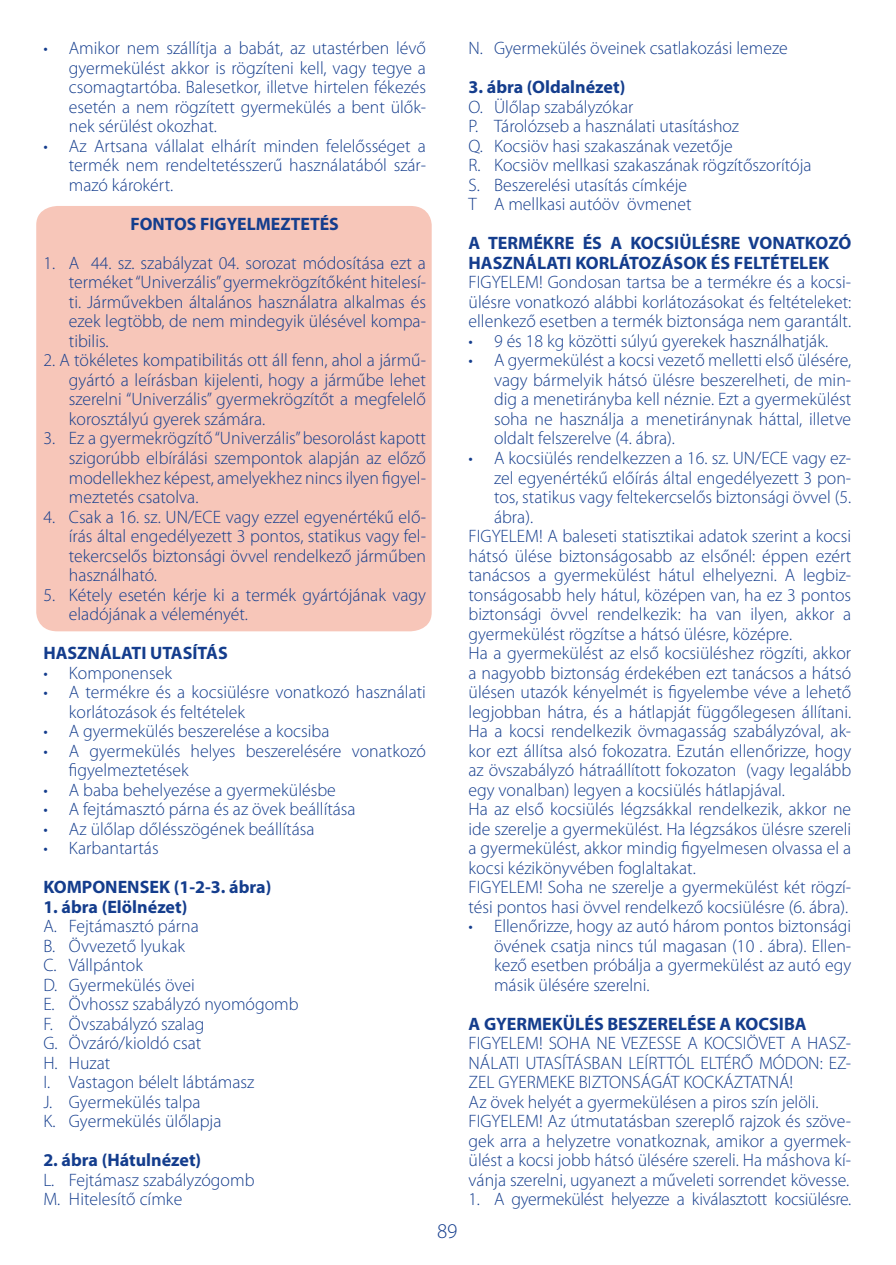
<style>
.page{position:relative;width:896px;height:1265px;background:#fff}
.page>*{position:absolute;margin:0;border:0;box-sizing:border-box;transform-origin:0 0}
.t1{font:300 21px "Myriad Pro";color:#143d8d}
.t2{font:300 18px/19.5px "Myriad Pro";color:#143d8d;text-align:justify}
.t3{font:700 18px/19.5px "Myriad Pro";color:#143d8d}
.t4{font:300 18px "Myriad Pro";letter-spacing:-.02em;color:#143d8d}
</style>
<div class="page">
<div style="left:36px;top:206px;width:396px;height:425px;background:#f7c6b9;border-radius:20px"></div>
<p class="t2" style="left:69px;top:40px;width:359px;text-indent:-26px">• Amikor nem szállítja a babát, az utastérben lévő gyermekülést akkor is rögzíteni kell, vagy tegye a csomagtartóba. Balesetkor, illetve hirtelen fékezés esetén a nem rögzített gyermekülés a bent ülők&shy;nek sérülést okozhat.</p>
<p class="t2" style="left:69px;top:138px;width:359px;text-indent:-26px">• Az Artsana vállalat elhárít minden felelősséget a termék nem rendeltetésszerű használatából szár&shy;mazó károkért.</p>
<p class="t3" style="left:130px;top:216px;width:210px">FONTOS FIGYELMEZTETÉS</p>
<p class="t2" style="left:69px;top:255px;width:359px;text-indent:-26px">1. A 44. sz. szabályzat 04. sorozat módosítása ezt a terméket “Univerzális” gyermekrögzítőként hitelesí&shy;ti. Járművekben általános használatra alkalmas és ezek legtöbb, de nem mindegyik ülésével kompa&shy;tibilis.</p>
<p class="t2" style="left:69px;top:352px;width:359px;text-indent:-26px">2. A tökéletes kompatibilitás ott áll fenn, ahol a jármű&shy;gyártó a leírásban kijelenti, hogy a járműbe lehet szerelni “Univerzális” gyermekrögzítőt a megfelelő korosztályú gyerek számára.</p>
<p class="t2" style="left:69px;top:430px;width:359px;text-indent:-26px">3. Ez a gyermekrögzítő “Univerzális” besorolást kapott szigorúbb elbírálási szempontok alapján az előző modellekhez képest, amelyekhez nincs ilyen figyel&shy;meztetés csatolva.</p>
<p class="t2" style="left:69px;top:508px;width:359px;text-indent:-26px">4. Csak a 16. sz. UN/ECE vagy ezzel egyenértékű elő&shy;írás által engedélyezett 3 pontos, statikus vagy fel&shy;tekercselős biztonsági övvel rendelkező járműben használható.</p>
<p class="t2" style="left:69px;top:586px;width:359px;text-indent:-26px">5. Kétely esetén kérje ki a termék gyártójának vagy eladójának a véleményét.</p>
<p class="t3" style="left:43px;top:645px;width:186px">HASZNÁLATI UTASÍTÁS</p>
<p class="t2" style="left:43px;top:664px;width:130px">• Komponensek</p>
<p class="t2" style="left:69px;top:684px;width:359px;text-indent:-26px">• A termékre és a kocsiülésre vonatkozó használati korlátozások és feltételek</p>
<p class="t2" style="left:43px;top:723px;width:288px">• A gyermekülés beszerelése a kocsiba</p>
<p class="t2" style="left:69px;top:742px;width:359px;text-indent:-26px">• A gyermekülés helyes beszerelésére vonatkozó figyelmeztetések</p>
<p class="t2" style="left:43px;top:781px;width:294px">• A baba behelyezése a gyermekülésbe</p>
<p class="t2" style="left:43px;top:801px;width:314px">• A fejtámasztó párna és az övek beállítása</p>
<p class="t2" style="left:43px;top:820px;width:273px">• Az ülőlap dőlésszögének beállítása</p>
<p class="t2" style="left:43px;top:840px;width:117px">• Karbantartás</p>
<p class="t3" style="left:43px;top:879px;width:230px">KOMPONENSEK (1-2-3. ábra)</p>
<p class="t3" style="left:43px;top:898px;width:146px">1. ábra (Elölnézet)</p>
<p class="t2" style="left:43px;top:918px;width:257px;text-align:left">A. Fejtámasztó párna<br>B. Övvezető lyukak<br>C. Vállpántok<br>D. Gyermekülés övei<br>E. Övhossz szabályzó nyomógomb<br>F. Övszabályzó szalag<br>G. Övzáró/kioldó csat<br>H. Huzat<br>I. Vastagon bélelt lábtámasz<br>J. Gyermekülés talpa<br>K. Gyermekülés ülőlapja</p>
<p class="t3" style="left:43px;top:1152px;width:159px">2. ábra (Hátulnézet)</p>
<p class="t2" style="left:43px;top:1171px;width:213px">L. Fejtámasz szabályzógomb<br>M. Hitelesítő címke</p>
<p class="t1" style="left:437px;top:1223px;width:22px">89</p>
<p class="t2" style="left:469px;top:40px;width:321px">N. Gyermekülés öveinek csatlakozási lemeze</p>
<p class="t3" style="left:469px;top:79px;width:158px">3. ábra (Oldalnézet)</p>
<p class="t2" style="left:469px;top:99px;width:345px;text-align:left">O. Ülőlap szabályzókar<br>P. Tárolózseb a használati utasításhoz<br>Q. Kocsiöv hasi szakaszának vezetője<br>R. Kocsiöv mellkasi szakaszának rögzítőszorítója S. Beszerelési utasítás címkéje<br>T A mellkasi autóöv övmenet</p>
<p class="t3" style="left:469px;top:235px;width:384px">A TERMÉKRE ÉS A KOCSIÜLÉSRE VONATKOZÓ<br>HASZNÁLATI KORLÁTOZÁSOK ÉS FELTÉTELEK</p>
<p class="t2" style="left:469px;top:274px;width:384px">FIGYELEM! Gondosan tartsa be a termékre és a kocsi&shy;ülésre vonatkozó alábbi korlátozásokat és feltételeket: ellenkező esetben a termék biztonsága nem garantált.</p>
<p class="t2" style="left:469px;top:333px;width:361px">• 9 és 18 kg közötti súlyú gyerekek használhatják.</p>
<p class="t2" style="left:494px;top:352px;width:359px;text-indent:-26px">• A gyermekülést a kocsi vezető melletti első ülésére, vagy bármelyik hátsó ülésre beszerelheti, de min&shy;dig a menetirányba kell néznie. Ezt a gyermekülést soha ne használja a menetiránynak háttal, illetve oldalt felszerelve (4. ábra).</p>
<p class="t2" style="left:469px;top:450px;width:384px">• A kocsiülés rendelkezzen a 16. sz. UN/ECE vagy ez-</p>
<p class="t2" style="left:494px;top:469px;width:359px">zel egyenértékű előírás által engedélyezett 3 pon-</p>
<p class="t2" style="left:494px;top:489px;width:359px">tos, statikus vagy feltekercselős biztonsági övvel (5.</p>
<p class="t2" style="left:494px;top:508px;width:41px">ábra).</p>
<p class="t2" style="left:469px;top:528px;width:384px">FIGYELEM! A baleseti statisztikai adatok szerint a kocsi</p>
<p class="t2" style="left:469px;top:547px;width:384px">hátsó ülése biztonságosabb az elsőnél: éppen ezért</p>
<p class="t2" style="left:469px;top:567px;width:384px">tanácsos a gyermekülést hátul elhelyezni. A legbiz-</p>
<p class="t2" style="left:469px;top:586px;width:384px">tonságosabb hely hátul, középen van, ha ez 3 pontos</p>
<p class="t2" style="left:469px;top:606px;width:384px">biztonsági övvel rendelkezik: ha van ilyen, akkor a</p>
<p class="t2" style="left:469px;top:625px;width:325px">gyermekülést rögzítse a hátsó ülésre, középre.</p>
<p class="t2" style="left:469px;top:645px;width:384px">Ha a gyermekülést az első kocsiüléshez rögzíti, akkor</p>
<p class="t2" style="left:469px;top:664px;width:384px">a nagyobb biztonság érdekében ezt tanácsos a hátsó</p>
<p class="t2" style="left:469px;top:684px;width:384px">ülésen utazók kényelmét is figyelembe véve a lehető</p>
<p class="t2" style="left:469px;top:703px;width:384px">legjobban hátra, és a hátlapját függőlegesen állítani.</p>
<p class="t2" style="left:469px;top:723px;width:384px">Ha a kocsi rendelkezik övmagasság szabályzóval, ak-</p>
<p class="t2" style="left:469px;top:742px;width:384px">kor ezt állítsa alsó fokozatra. Ezután ellenőrizze, hogy</p>
<p class="t2" style="left:469px;top:762px;width:384px">az övszabályzó hátraállított fokozaton (vagy legalább</p>
<p class="t2" style="left:469px;top:781px;width:318px">egy vonalban) legyen a kocsiülés hátlapjával.</p>
<p class="t2" style="left:469px;top:801px;width:384px">Ha az első kocsiülés légzsákkal rendelkezik, akkor ne</p>
<p class="t2" style="left:469px;top:820px;width:384px">ide szerelje a gyermekülést. Ha légzsákos ülésre szereli</p>
<p class="t2" style="left:469px;top:840px;width:384px">a gyermekülést, akkor mindig figyelmesen olvassa el a</p>
<p class="t2" style="left:469px;top:859px;width:229px">kocsi kézikönyvében foglaltakat.</p>
<p class="t2" style="left:469px;top:879px;width:384px">FIGYELEM! Soha ne szerelje a gyermekülést két rögzí-</p>
<p class="t2" style="left:469px;top:898px;width:381px">tési pontos hasi övvel rendelkező kocsiülésre (6. ábra).</p>
<p class="t2" style="left:494px;top:918px;width:359px;text-indent:-26px">• Ellenőrizze, hogy az autó három pontos biztonsági övének csatja nincs túl magasan (10 . ábra). Ellen&shy;kező esetben próbálja a gyermekülést az autó egy másik ülésére szerelni.</p>
<p class="t3" style="left:469px;top:1015px;width:340px">A GYERMEKÜLÉS BESZERELÉSE A KOCSIBA</p>
<p class="t2" style="left:469px;top:1035px;width:384px;text-align:left">FIGYELEM! SOHA NE VEZESSE A KOCSIÖVET A HASZ-NÁLATI UTASÍTÁSBAN LEÍRTTÓL ELTÉRŐ MÓDON: EZ-ZEL GYERMEKE BIZTONSÁGÁT KOCKÁZTATNÁ!<br>Az övek helyét a gyermekülésen a piros szín jelöli.<br>FIGYELEM! Az útmutatásban szereplő rajzok és szöve&shy;gek arra a helyzetre vonatkoznak, amikor a gyermek&shy;ülést a kocsi jobb hátsó ülésére szereli. Ha máshova kí&shy;vánja szerelni, ugyanezt a műveleti sorrendet kövesse.</p>
<p class="t4" style="left:469px;top:1192px;width:384px">1. A gyermekülést helyezze a kiválasztott kocsiülésre.</p>
</div>
